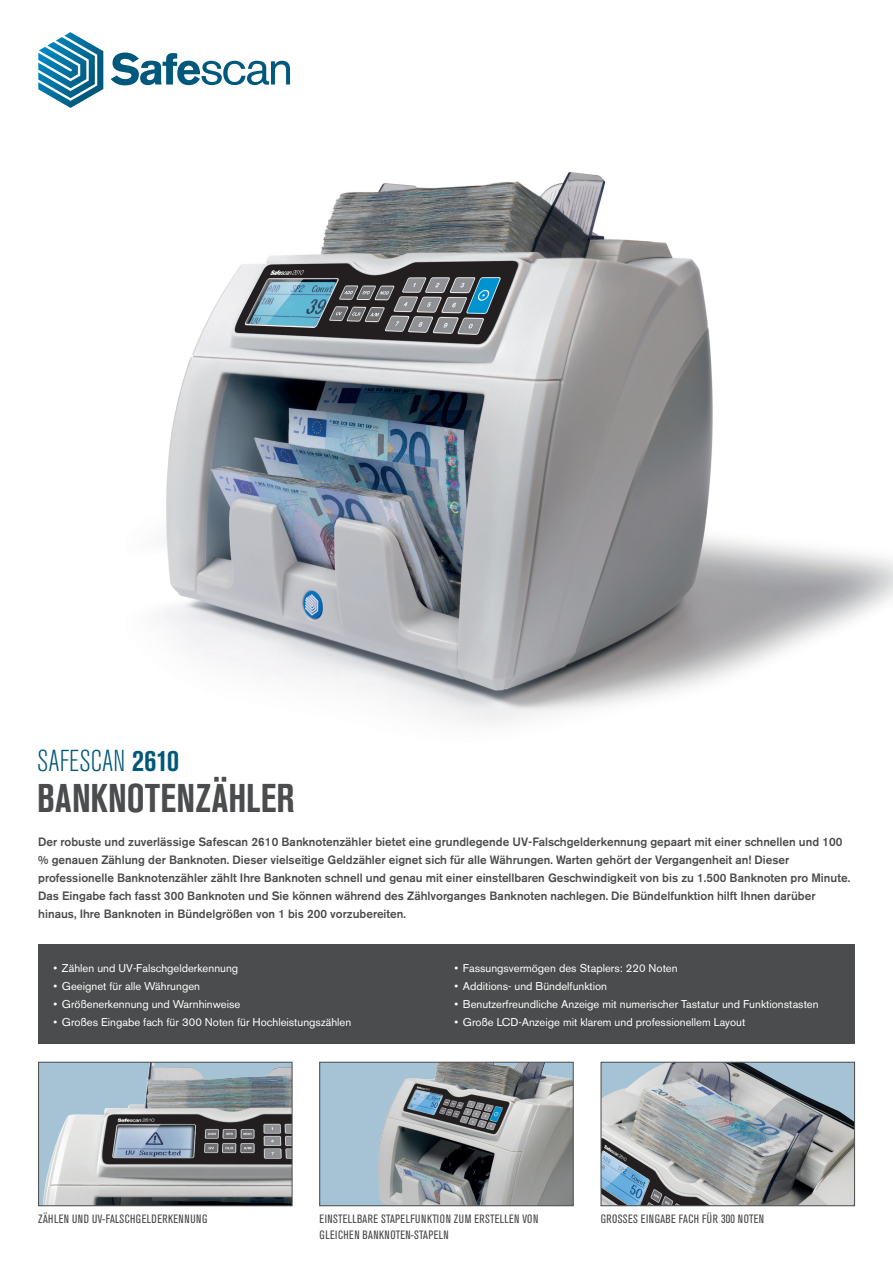
<style>
.page{position:relative;width:893px;height:1263px;background:#fff}
.page>*{position:absolute;margin:0;border:0;box-sizing:border-box;transform-origin:0 0}
.t1{font:700 condensed 39.75px "Akzidenz Grotesk BE";letter-spacing:.01em;color:#4b4c4d;scale:.94 1}
.t2{font:300 condensed 30px "Akzidenz Grotesk BE";color:#005879}
.Platte_tekst{font:500 12px/18px "Akzidenz Grotesk BE";color:#4b4c4d}
.Ondertekst{font:condensed 12px "Akzidenz Grotesk BE";letter-spacing:.03em;color:#4b4c4d}
.Points{font:11.25px "Akzidenz Grotesk BE";color:#fff}
.s1{font-weight:700}
</style>
<div class="page">
<svg style="left:38px;top:32px;width:65px;height:76px"></svg>
<svg style="left:111px;top:53px;width:179px;height:32px"></svg>
<img style="left:43px;top:1064px;width:247px;height:140px">
<div style="left:38px;top:1062px;width:254px;height:144px;border:1px solid #4b4c4d"></div>
<div style="left:320px;top:1062px;width:253px;height:144px;background:#a5c3d5"></div>
<img style="left:378px;top:1064px;width:194px;height:140px">
<div style="left:319px;top:1062px;width:255px;height:144px;border:1px solid #4b4c4d"></div>
<img style="left:603px;top:1064px;width:250px;height:140px">
<div style="left:601px;top:1062px;width:254px;height:144px;border:1px solid #4b4c4d"></div>
<img style="left:160px;top:172px;width:733px;height:552px">
<div style="left:38px;top:944px;width:817px;height:100px;background:#4b4c4d"></div>
<p class="t2" style="left:37px;top:744px;width:143px">SAFESCAN <span class="s1">2610</span></p>
<p class="t1" style="left:37px;top:775px;width:275px">BANKNOTENZÄHLER</p>
<p class="Platte_tekst" style="left:38px;top:833px;width:813px">Der robuste und zuverlässige Safescan 2610 Banknotenzähler bietet eine grundlegende UV-Falschgelderkennung gepaart mit einer schnellen und 100 % genauen Zählung der Banknoten. Dieser vielseitige Geldzähler eignet sich für alle Währungen. Warten gehört der Vergangenheit an! Dieser professionelle Banknotenzähler zählt Ihre Banknoten schnell und genau mit einer einstellbaren Geschwindigkeit von bis zu 1.500 Banknoten pro Minute.<br>Das Eingabe fach fasst 300 Banknoten und Sie können während des Zählvorganges Banknoten nachlegen. Die Bündelfunktion hilft Ihnen darüber hinaus, Ihre Banknoten in Bündelgrößen von 1 bis 200 vorzubereiten.</p>
<p class="Points" style="left:53px;top:961px;width:186px">• Zählen und UV-Falschgelderkennung</p>
<p class="Points" style="left:53px;top:979px;width:148px">• Geeignet für alle Währungen</p>
<p class="Points" style="left:53px;top:997px;width:188px">• Größenerkennung und Warnhinweise</p>
<p class="Points" style="left:53px;top:1015px;width:299px">• Großes Eingabe fach für 300 Noten für Hochleistungszählen</p>
<p class="Points" style="left:454px;top:961px;width:225px">• Fassungsvermögen des Staplers: 220 Noten</p>
<p class="Points" style="left:454px;top:979px;width:154px">• Additions- und Bündelfunktion</p>
<p class="Points" style="left:454px;top:997px;width:366px">• Benutzerfreundliche Anzeige mit numerischer Tastatur und Funktionstasten</p>
<p class="Points" style="left:454px;top:1015px;width:292px">• Große LCD-Anzeige mit klarem und professionellem Layout</p>
<p class="Ondertekst" style="left:38px;top:1212px;width:171px">ZÄHLEN UND UV-FALSCHGELDERKENNUNG</p>
<p class="Ondertekst" style="left:320px;top:1212px;width:220px">EINSTELLBARE STAPELFUNKTION ZUM ERSTELLEN VON</p>
<p class="Ondertekst" style="left:601px;top:1212px;width:165px">GROSSES EINGABE FACH FÜR 300 NOTEN</p>
<p class="Ondertekst" style="left:320px;top:1228px;width:131px">GLEICHEN BANKNOTEN-STAPELN</p>
</div>
